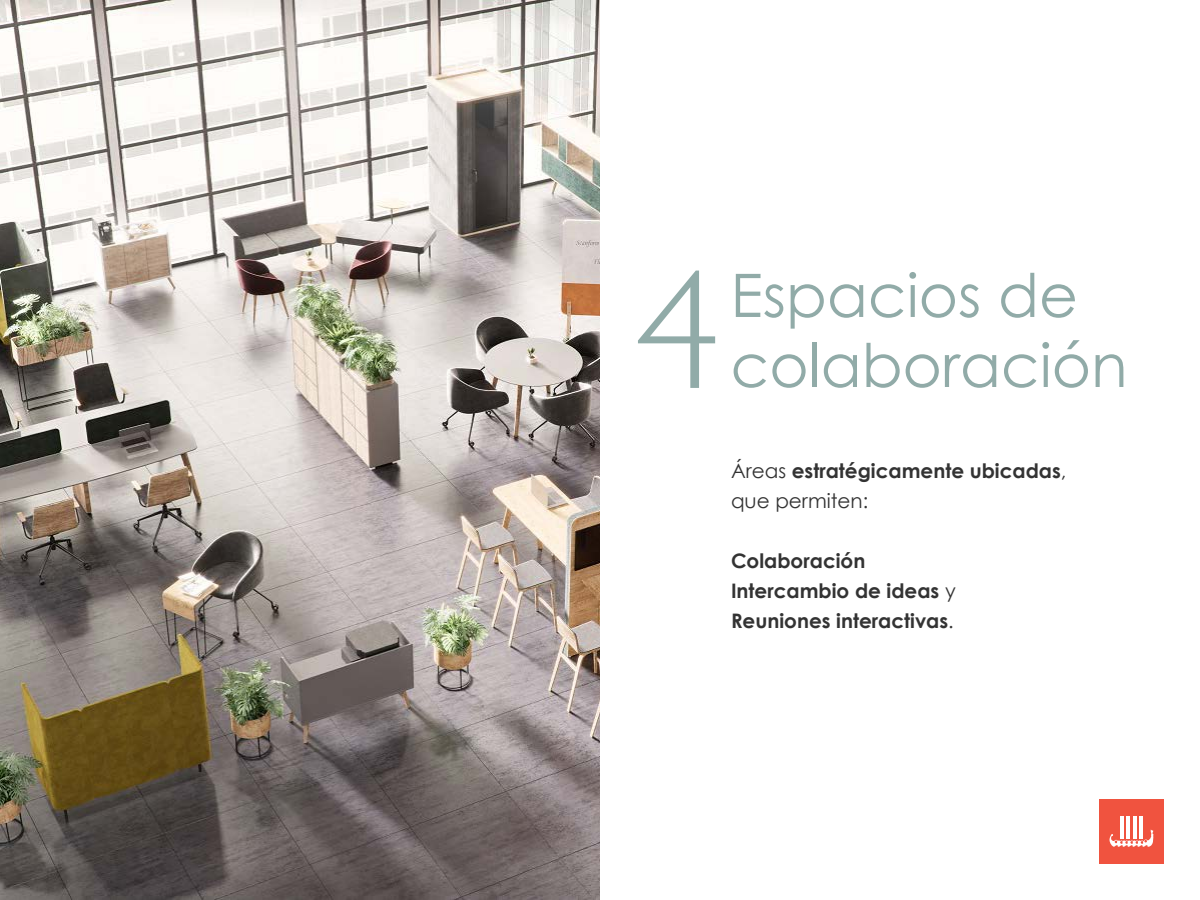
<style>
.page{position:relative;width:1200px;height:900px;background:#fff}
.page>*{position:absolute;margin:0;border:0;box-sizing:border-box;transform-origin:0 0}
.t1{font:300 170px "Gill Sans";color:#91aba8}
.t2{font:60px "Century Gothic";color:#91aba8}
.t3{font:700 20px/30px "Century Gothic";color:#333}
.s1{font-weight:400}
</style>
<div class="page">
<img style="left:0;top:0;width:600px;height:900px">
<div style="left:1099px;top:799px;width:65px;height:65px;background:#f0533f"></div>
<hr style="left:1120px;top:816px;width:4px;height:23px;background:#fff">
<hr style="left:1127px;top:816px;width:3px;height:23px;background:#fff">
<hr style="left:1133px;top:816px;width:3px;height:23px;background:#fff">
<hr style="left:1139px;top:816px;width:4px;height:23px;background:#fff">
<svg style="left:1109px;top:830px;width:45px;height:17px"></svg>
<h1 class="t1" style="left:636px;top:236px;width:86px">4</h1>
<h2 class="t2" style="left:731px;top:253px;width:349px">Espacios de</h2>
<h2 class="t2" style="left:731px;top:323px;width:399px">colaboración</h2>
<p class="t3" style="left:731px;top:455px;width:337px"><span class="s1">Áreas</span> estratégicamente ubicadas<span class="s1">, que permiten:</span></p>
<p class="t3" style="left:731px;top:545px;width:226px">Colaboración<br>Intercambio de ideas <span class="s1">y<br></span>Reuniones interactivas<span class="s1">.</span></p>
</div>
